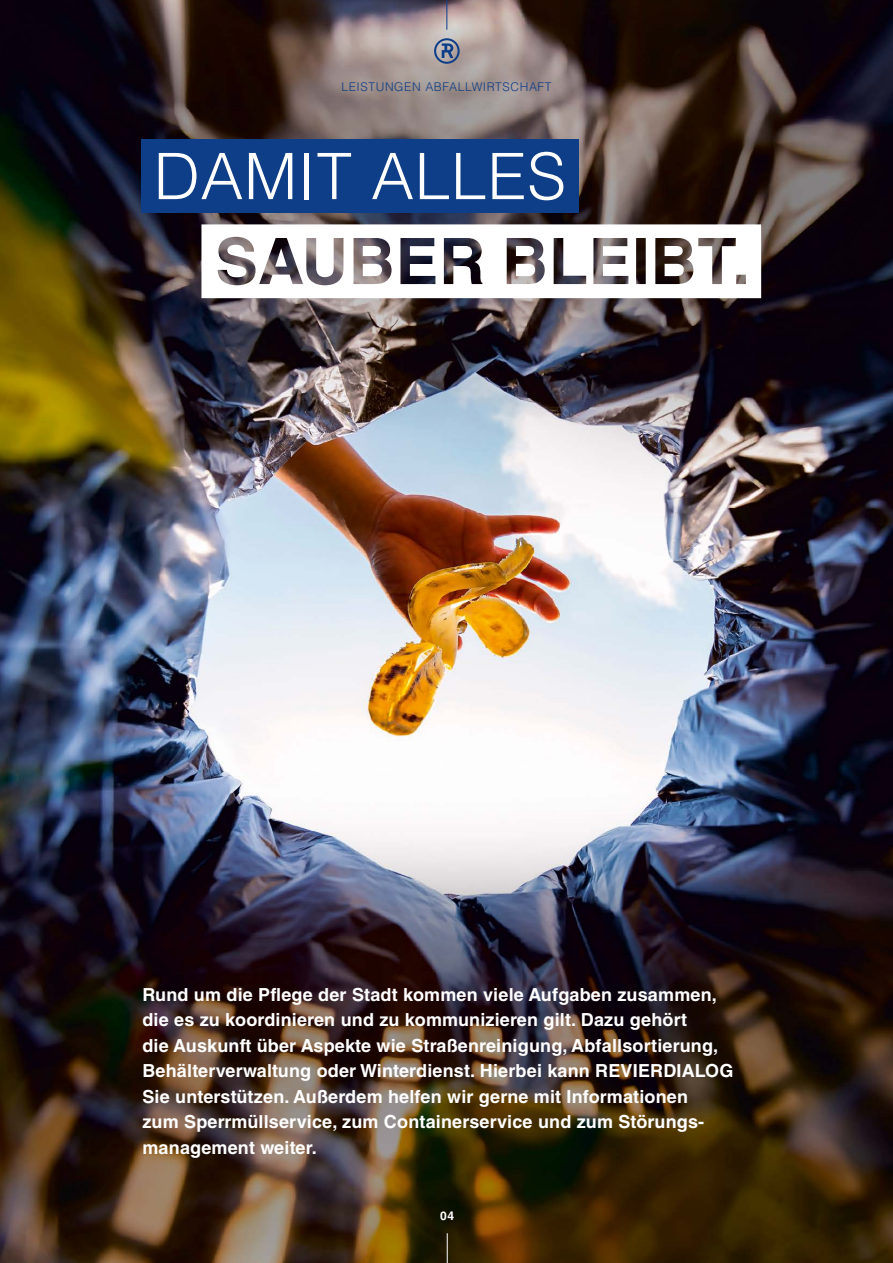
<style>
.page{position:relative;width:893px;height:1263px;background:#fff}
.page>*{position:absolute;margin:0;border:0;box-sizing:border-box;transform-origin:0 0}
.t1{font:300 64.05px "Helvetica LT Std";letter-spacing:.01em;color:#fff}
.t2{font:700 18px/25.5px "Helvetica LT Std";letter-spacing:.01em;color:#fff}
.t3{font:300 12px "Helvetica LT Std";letter-spacing:.05em;color:#0f3e88}
.t4{font:700 12px "Helvetica LT Std";color:#fff}
</style>
<div class="page">
<img style="left:0;top:0;width:893px;height:1263px">
<svg style="left:434px;top:38px;width:26px;height:26px"></svg>
<hr style="left:446px;top:0;width:1px;height:30px;background:#0f3e88">
<div style="left:141px;top:139px;width:437px;height:74px;background:#0f3e88"></div>
<svg style="left:201px;top:224px;width:560px;height:74px"></svg>
<hr style="left:447px;top:1233px;width:1px;height:30px;background:#fff">
<p class="t3" style="left:341px;top:79px;width:212px">LEISTUNGEN ABFALLWIRTSCHAFT</p>
<p class="t1" style="left:154px;top:136px;width:414px">DAMIT ALLES</p>
<p class="t2" style="left:142px;top:981px;width:592px">Rund um die Pflege der Stadt kommen viele Aufgaben zusammen, die es zu koordinieren und zu kommunizieren gilt. Dazu gehört<br>die Auskunft über Aspekte wie Straßenreinigung, Abfallsortierung, Behälterverwaltung oder Winterdienst. Hierbei kann REVIERDIALOG Sie unterstützen. Außerdem helfen wir gerne mit Informationen<br>zum Sperrmüllservice, zum Containerservice und zum Störungs&shy;management weiter.</p>
<p class="t4" style="left:440px;top:1208px;width:15px">04</p>
</div>
